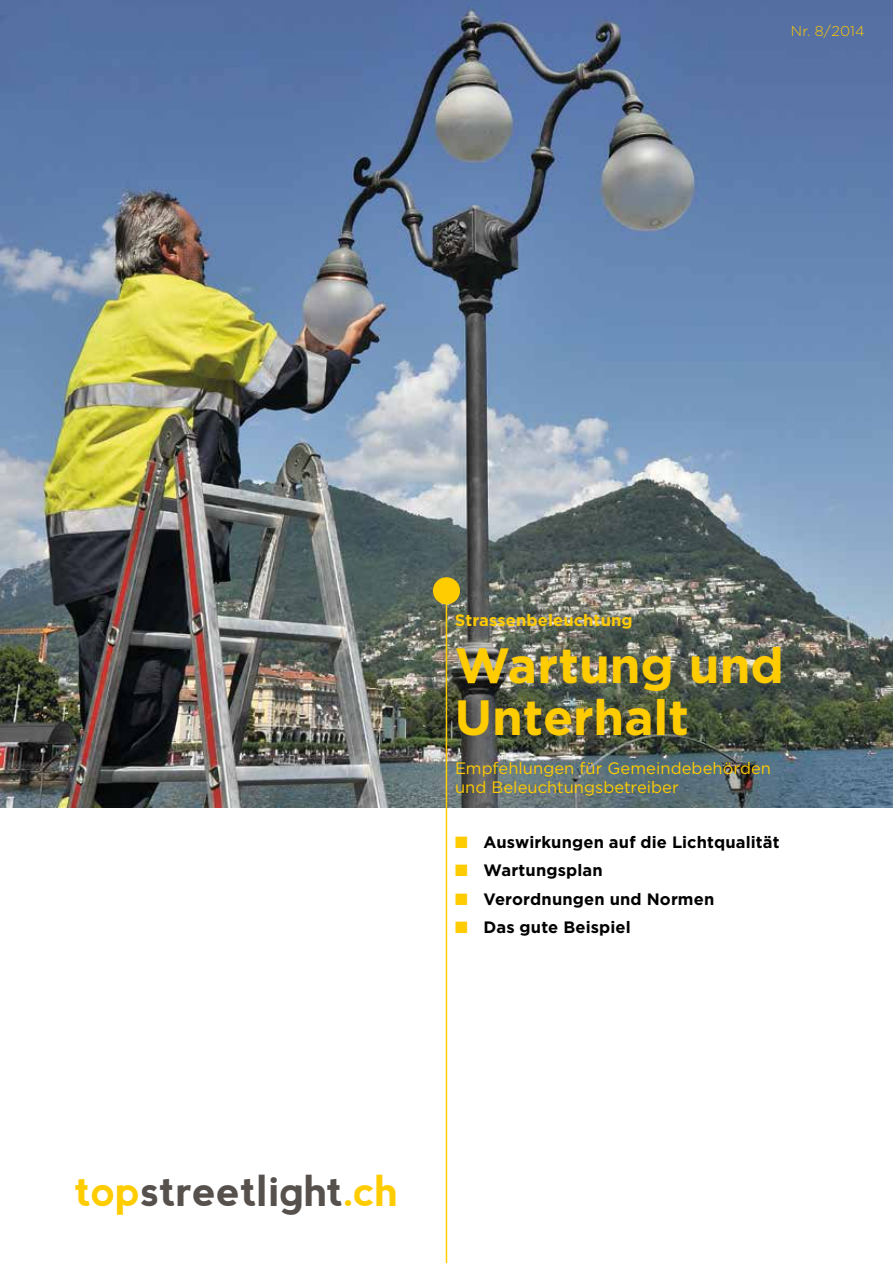
<style>
.page{position:relative;width:893px;height:1263px;background:#fff}
.page>*{position:absolute;margin:0;border:0;box-sizing:border-box;transform-origin:0 0}
.t1{font:700 49.5px/52.5px "Gotham";color:#ffcb01}
.t2{font:700 42.75px "nevis";color:#57514d}
.t3{font:700 16.5px/28.5px "Gotham";letter-spacing:.005em;color:#000}
.t4{font:16.5px/19.5px "Gotham";letter-spacing:.005em;color:#ffcb01}
.t5{font:700 16.5px "Gotham";letter-spacing:.005em;color:#ffcb01}
.t6{font:300 14.25px "Gotham";letter-spacing:.01em;color:#ffcb01}
.s1{color:#fc0}
</style>
<div class="page">
<img style="left:0;top:0;width:893px;height:808px">
<div style="left:434px;top:578px;width:25px;height:26px;background:#ffcb01;border-radius:50%"></div>
<div style="left:433px;top:577px;width:27px;height:27px;border:2px solid #ffcb01;border-radius:50%"></div>
<hr style="left:446px;top:595px;width:1px;height:212px;background:#ffcb01">
<hr style="left:446px;top:807px;width:1px;height:456px;background:#ffcb01">
<p class="t6" style="left:791px;top:22px;width:75px">Nr. 8/2014</p>
<p class="t5" style="left:455px;top:609px;width:179px">Strassenbeleuchtung</p>
<h1 class="t1" style="left:455px;top:639px;width:331px">Wartung und<br>Unterhalt</h1>
<p class="t4" style="left:455px;top:757px;width:318px">Empfehlungen für Gemeindebehörden und Beleuchtungsbetreiber</p>
<p class="t3" style="left:483px;top:828px;width:298px">Auswirkungen auf die Lichtqualität<br>Wartungsplan<br>Verordnungen und Normen<br>Das gute Beispiel</p>
<h2 class="t2" style="left:75px;top:1166px;width:324px"><span class="s1">top</span>streetlight<span class="s1">.ch</span></h2>
</div>
